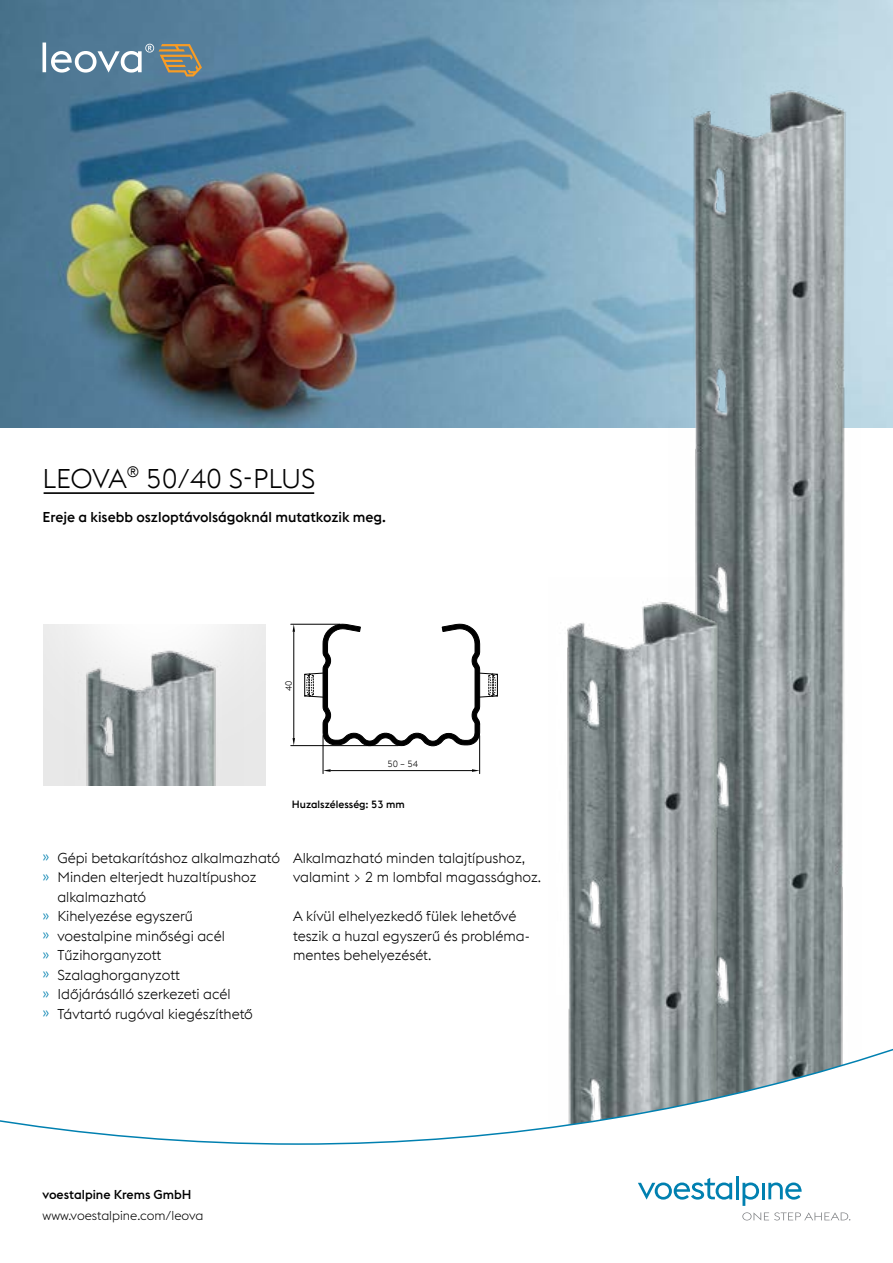
<style>
.page{position:relative;width:893px;height:1263px;background:#fff}
.page>*{position:absolute;margin:0;border:0;box-sizing:border-box;transform-origin:0 0}
.t1{font:300 27px "voestalpine";color:#000}
.t2{font:300 14.25px/19.5px "voestalpine";color:#000}
.t3{font:500 14.25px "voestalpine";color:#000}
.t4{font:300 12.75px "voestalpine";color:#000}
.t5{font:500 12.75px "voestalpine";color:#000}
.t6{font:500 10.5px "voestalpine";color:#000}
.t7{font:300 9px "voestalpine";color:#000}
.s1{color:#0080b0}
</style>
<div class="page">
<img style="left:0;top:0;width:893px;height:427px">
<img style="left:668px;top:60px;width:195px;height:982px">
<img style="left:567px;top:576px;width:178px;height:466px">
<img style="left:65px;top:624px;width:178px;height:162px">
<hr style="left:294px;top:632px;width:1px;height:106px;background:#000">
<hr style="left:291px;top:745px;width:107px;height:1px;background:#000">
<hr style="left:291px;top:624px;width:49px;height:1px;background:#000">
<svg style="left:293px;top:624px;width:2px;height:8px"></svg>
<svg style="left:293px;top:738px;width:2px;height:8px"></svg>
<hr style="left:331px;top:770px;width:141px;height:1px;background:#000">
<hr style="left:479px;top:736px;width:1px;height:38px;background:#000">
<hr style="left:323px;top:736px;width:1px;height:38px;background:#000">
<svg style="left:323px;top:769px;width:8px;height:3px"></svg>
<svg style="left:472px;top:769px;width:8px;height:3px"></svg>
<svg style="left:304px;top:624px;width:194px;height:122px"></svg>
<svg style="left:0;top:1042px;width:893px;height:103px"></svg>
<svg style="left:638px;top:1178px;width:94px;height:21px"></svg>
<hr style="left:736px;top:1176px;width:3px;height:23px;background:#0080b0">
<svg style="left:742px;top:1182px;width:17px;height:24px"></svg>
<hr style="left:762px;top:1183px;width:3px;height:16px;background:#0080b0">
<svg style="left:768px;top:1182px;width:34px;height:17px"></svg>
<svg style="left:742px;top:1212px;width:108px;height:8px"></svg>
<hr style="left:44px;top:492px;width:270px;height:2px;background:#000">
<svg style="left:43px;top:43px;width:159px;height:34px;background:#7d939e"></svg>
<h1 class="t1" style="left:43px;top:463px;width:274px">LEOVA<sup>®</sup> 50/40 S-PLUS</h1>
<p class="t3" style="left:43px;top:509px;width:345px">Ereje a kisebb oszloptávolságoknál mutatkozik meg.</p>
<p class="t7" style="left:283px;top:691px;width:12px;rotate:-90deg">40</p>
<p class="t7" style="left:387px;top:759px;width:32px">50 – 54</p>
<p class="t6" style="left:292px;top:798px;width:114px">Huzalszélesség: 53 mm</p>
<p class="t2" style="left:43px;top:848px;width:239px"><span class="s1">»</span> Gépi betakarításhoz alkalmazható</p>
<p class="t2" style="left:43px;top:868px;width:215px"><span class="s1">»</span> Minden elterjedt huzaltípushoz</p>
<p class="t2" style="left:57px;top:887px;width:90px">alkalmazható</p>
<p class="t2" style="left:43px;top:907px;width:152px"><span class="s1">»</span> Kihelyezése egyszerű</p>
<p class="t2" style="left:43px;top:926px;width:184px"><span class="s1">»</span> voestalpine minőségi acél</p>
<p class="t2" style="left:43px;top:946px;width:120px"><span class="s1">»</span> Tűzihorganyzott</p>
<p class="t2" style="left:43px;top:965px;width:139px"><span class="s1">»</span> Szalaghorganyzott</p>
<p class="t2" style="left:43px;top:985px;width:190px"><span class="s1">»</span> Időjárásálló szerkezeti acél</p>
<p class="t2" style="left:43px;top:1004px;width:212px"><span class="s1">»</span> Távtartó rugóval kiegészíthető</p>
<p class="t2" style="left:293px;top:848px;width:250px">Alkalmazható minden talajtípushoz, valamint &gt; 2 m lombfal magassághoz.</p>
<p class="t2" style="left:293px;top:907px;width:238px">A kívül elhelyezkedő fülek lehetővé teszik a huzal egyszerű és probléma&shy;mentes behelyezését.</p>
<p class="t5" style="left:43px;top:1187px;width:151px">voestalpine Krems GmbH</p>
<p class="t4" style="left:43px;top:1208px;width:162px">www.voestalpine.com/leova</p>
</div>
